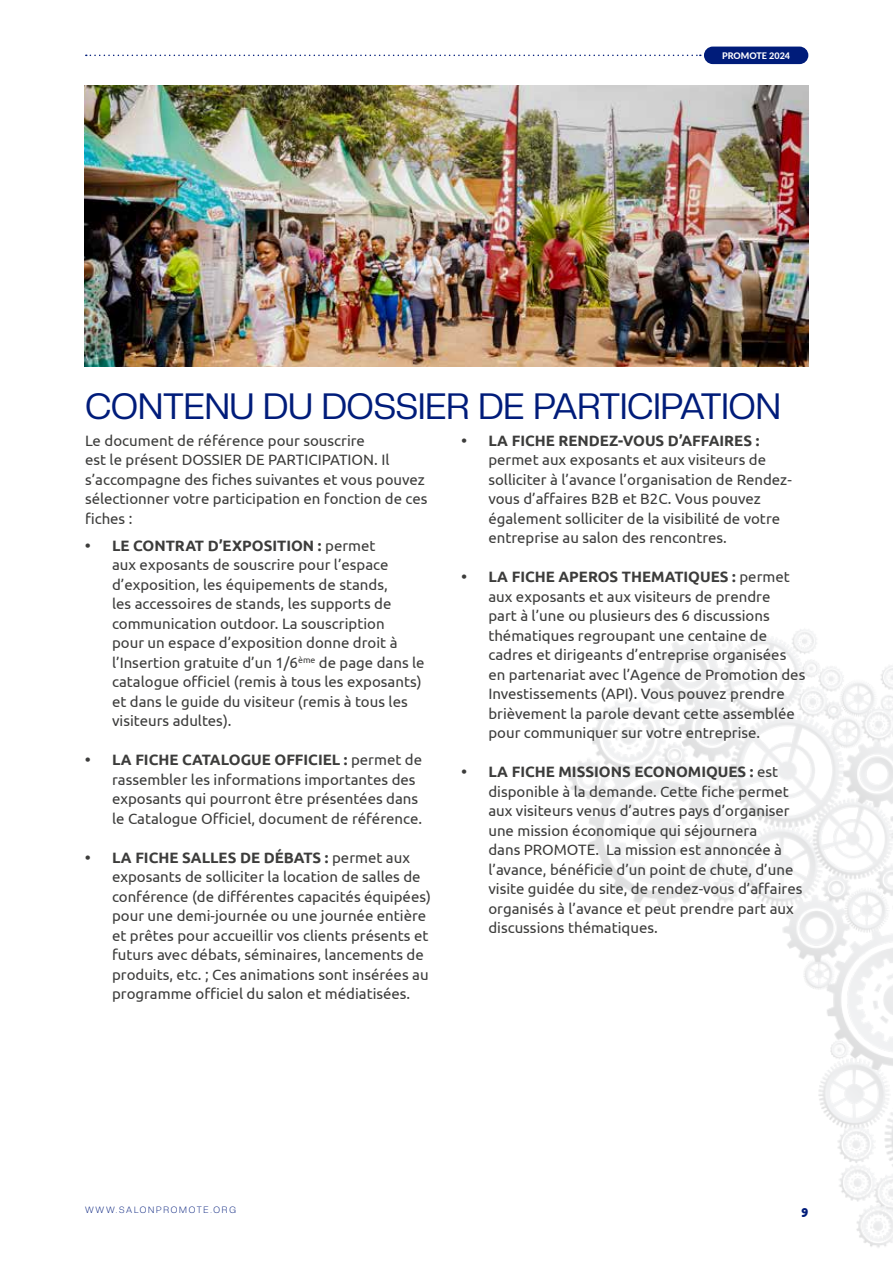
<style>
.page{position:relative;width:893px;height:1263px;background:#fff}
.page>*{position:absolute;margin:0;border:0;box-sizing:border-box;transform-origin:0 0}
.t1{font:36px "Creato Display";color:#001c7a}
.t2{font:15px/19.5px "Ubuntu";color:#3c3c3b}
.t3{font:700 15px "Ubuntu";color:#3c3c3b}
.t4{font:12px "Fredoka One";color:#001c7a}
.t5{font:300 9px "Creato Display";letter-spacing:.2em;color:#001c7a}
.t6{font:800 9px "Lato";color:#fff}
.s1{font-weight:700}
</style>
<div class="page">
<div style="left:704px;top:47px;width:104px;height:17px;background:#001c7a;border-radius:9px"></div>
<svg style="left:86px;top:55px;width:615px;height:1px"></svg>
<img style="left:568px;top:629px;width:325px;height:619px">
<img style="left:85px;top:85px;width:723px;height:282px">
<p class="t6" style="left:722px;top:49px;width:69px">PROMOTE 2024</p>
<h1 class="t1" style="left:85px;top:385px;width:697px">CONTENU DU DOSSIER DE PARTICIPATION</h1>
<p class="t2" style="left:85px;top:430px;width:344px">Le document de référence pour souscrire<br>est le présent DOSSIER DE PARTICIPATION. Il s’accompagne des fiches suivantes et vous pouvez sélectionner votre participation en fonction de ces fiches :</p>
<p class="t2" style="left:112px;top:535px;width:314px;text-indent:-27px"><span class="s1">• LE CONTRAT D’EXPOSITION :</span> permet<br>aux exposants de souscrire pour l’espace d’exposition, les équipements de stands,<br>les accessoires de stands, les supports de communication outdoor. La souscription<br>pour un espace d’exposition donne droit à l’Insertion gratuite d’un 1/6<sup>ème</sup> de page dans le catalogue officiel (remis à tous les exposants) et dans le guide du visiteur (remis à tous les visiteurs adultes).</p>
<p class="t2" style="left:112px;top:750px;width:312px;text-indent:-27px"><span class="s1">• LA FICHE CATALOGUE OFFICIEL :</span> permet de rassembler les informations importantes des exposants qui pourront être présentées dans le Catalogue Officiel, document de référence.</p>
<p class="t2" style="left:112px;top:847px;width:320px;text-indent:-27px"><span class="s1">• LA FICHE SALLES DE DÉBATS :</span> permet aux exposants de solliciter la location de salles de conférence (de différentes capacités équipées) pour une demi-journée ou une journée entière et prêtes pour accueillir vos clients présents et futurs avec débats, séminaires, lancements de produits, etc. ; Ces animations sont insérées au programme officiel du salon et médiatisées.</p>
<p class="t3" style="left:461px;top:431px;width:299px">• LA FICHE RENDEZ-VOUS D’AFFAIRES :</p>
<p class="t2" style="left:488px;top:450px;width:305px">permet aux exposants et aux visiteurs de solliciter à l’avance l’organisation de Rendez&shy;vous d’affaires B2B et B2C. Vous pouvez également solliciter de la visibilité de votre entreprise au salon des rencontres.</p>
<p class="t2" style="left:488px;top:567px;width:318px;text-indent:-27px"><span class="s1">• LA FICHE APEROS THEMATIQUES :</span> permet aux exposants et aux visiteurs de prendre<br>part à l’une ou plusieurs des 6 discussions thématiques regroupant une centaine de cadres et dirigeants d’entreprise organisées en partenariat avec l’Agence de Promotion des Investissements (API). Vous pouvez prendre brièvement la parole devant cette assemblée pour communiquer sur votre entreprise.</p>
<p class="t2" style="left:488px;top:762px;width:315px;text-indent:-27px"><span class="s1">• LA FICHE MISSIONS ECONOMIQUES :</span> est disponible à la demande. Cette fiche permet aux visiteurs venus d’autres pays d’organiser une mission économique qui séjournera<br>dans PROMOTE. La mission est annoncée à l’avance, bénéficie d’un point de chute, d’une visite guidée du site, de rendez-vous d’affaires organisés à l’avance et peut prendre part aux discussions thématiques.</p>
<p class="t5" style="left:85px;top:1204px;width:152px">WWW.SALONPROMOTE.ORG</p>
<p class="t4" style="left:802px;top:1205px;width:8px">9</p>
</div>
